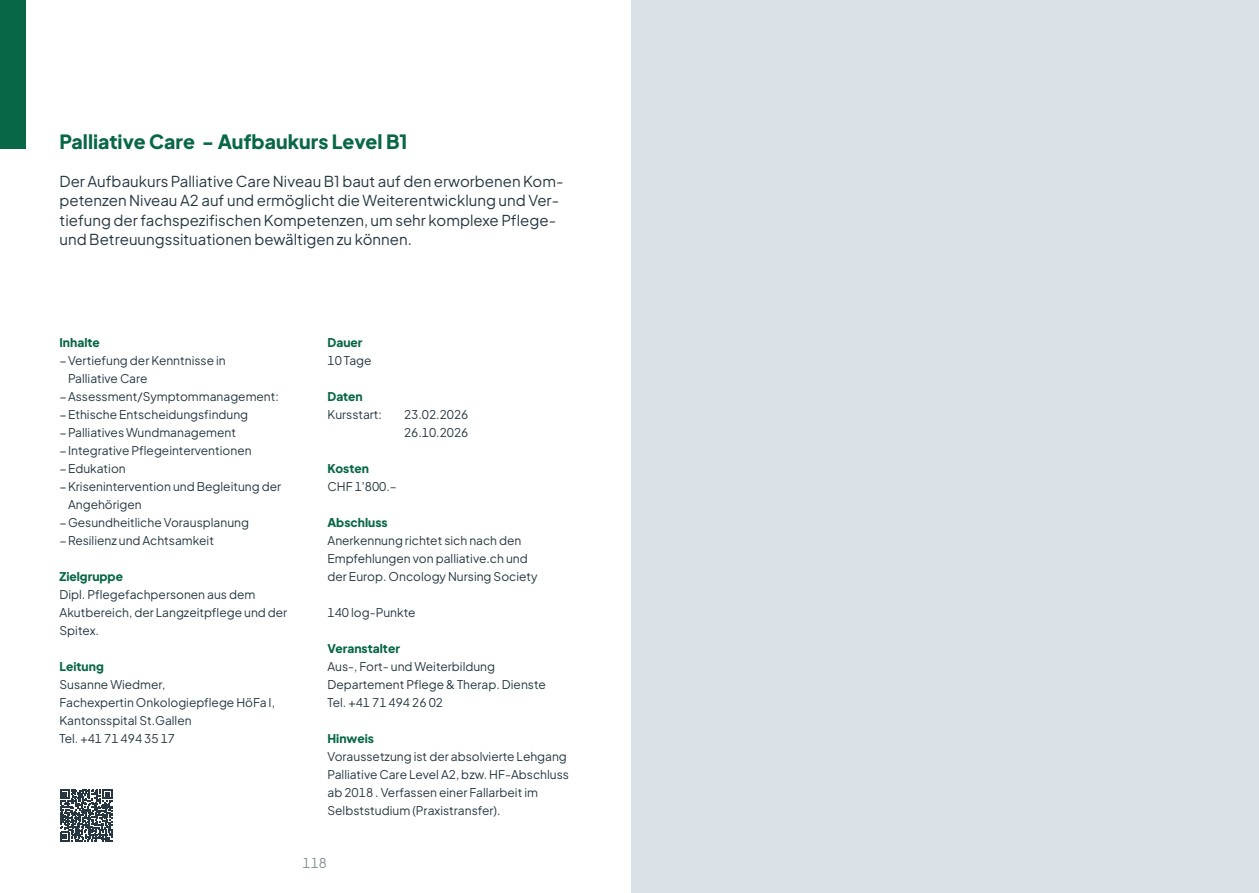
<style>
.page{position:relative;width:1259px;height:893px;background:#fff}
.page>*{position:absolute;margin:0;border:0;box-sizing:border-box;transform-origin:0 0}
.t1{font:800 19.5px "Plus Jakarta Sans";color:#086747}
.t2{font:15px/19.5px "Plus Jakarta Sans";color:#263742}
.t3{font:13.5px "Plus Jakarta Sans";color:#869397}
.t4{font:12px/18px "Plus Jakarta Sans";color:#263742}
.t5{font:12px/18px "Plus Jakarta Sans";color:#253843}
.t6{font:800 12px "Plus Jakarta Sans";color:#086747}
</style>
<div class="page">
<div style="left:0;top:0;width:26px;height:149px;background:#086747"></div>
<div style="left:631px;top:0;width:628px;height:893px;background:#dae2e7"></div>
<svg style="left:60px;top:789px;width:52px;height:53px"></svg>
<h1 class="t1" style="left:60px;top:124px;width:349px">Palliative Care - Aufbaukurs Level B1</h1>
<p class="t2" style="left:60px;top:170px;width:505px">Der Aufbaukurs Palliative Care Niveau B1 baut auf den erworbenen Kom&shy;petenzen Niveau A2 auf und ermöglicht die Weiterentwicklung und Ver&shy;tiefung der fachspezifischen Kompetenzen, um sehr komplexe Pflege&shy;und Betreuungssituationen bewältigen zu können.</p>
<p class="t6" style="left:60px;top:331px;width:42px">Inhalte</p>
<p class="t4" style="left:60px;top:350px;width:168px">−Vertiefung der Kenntnisse in</p>
<p class="t4" style="left:68px;top:368px;width:81px">Palliative Care</p>
<p class="t4" style="left:60px;top:386px;width:221px">−Assessment/Symptommanagement:</p>
<p class="t4" style="left:60px;top:404px;width:190px">−Ethische Entscheidungsfindung</p>
<p class="t4" style="left:60px;top:422px;width:178px">−Palliatives Wundmanagement</p>
<p class="t4" style="left:60px;top:440px;width:193px">−Integrative Pflegeinterventionen</p>
<p class="t4" style="left:60px;top:458px;width:68px">−Edukation</p>
<p class="t4" style="left:60px;top:476px;width:223px">−Krisenintervention und Begleitung der</p>
<p class="t4" style="left:68px;top:494px;width:75px">Angehörigen</p>
<p class="t4" style="left:60px;top:512px;width:191px">−Gesundheitliche Vorausplanung</p>
<p class="t4" style="left:60px;top:530px;width:156px">−Resilienz und Achtsamkeit</p>
<p class="t6" style="left:60px;top:565px;width:65px">Zielgruppe</p>
<p class="t5" style="left:60px;top:584px;width:229px">Dipl. Pflegefachpersonen aus dem<br>Akutbereich, der Langzeitpflege und der<br>Spitex.</p>
<p class="t6" style="left:60px;top:655px;width:46px">Leitung</p>
<p class="t4" style="left:60px;top:674px;width:217px">Susanne Wiedmer,<br>Fachexpertin Onkologiepflege HöFa I,<br>Kantonsspital St.Gallen<br>Tel. +41 71 494 35 17</p>
<p class="t6" style="left:327px;top:331px;width:37px">Dauer</p>
<p class="t4" style="left:327px;top:350px;width:46px">10 Tage</p>
<p class="t6" style="left:327px;top:385px;width:37px">Daten</p>
<p class="t4" style="left:327px;top:404px;width:56px">Kursstart:</p>
<p class="t4" style="left:404px;top:404px;width:66px">23.02.2026<br>26.10.2026</p>
<p class="t6" style="left:327px;top:457px;width:43px">Kosten</p>
<p class="t4" style="left:327px;top:476px;width:71px">CHF 1'800.–</p>
<p class="t6" style="left:327px;top:511px;width:62px">Abschluss</p>
<p class="t4" style="left:327px;top:530px;width:212px">Anerkennung richtet sich nach den<br>Empfehlungen von palliative.ch und der Europ. Oncology Nursing Society</p>
<p class="t4" style="left:327px;top:602px;width:90px">140 log-Punkte</p>
<p class="t6" style="left:327px;top:637px;width:74px">Veranstalter</p>
<p class="t4" style="left:327px;top:656px;width:220px">Aus-, Fort- und Weiterbildung<br>Departement Pflege &amp; Therap. Dienste<br>Tel. +41 71 494 26 02</p>
<p class="t6" style="left:327px;top:727px;width:48px">Hinweis</p>
<p class="t4" style="left:327px;top:746px;width:243px">Voraussetzung ist der absolvierte Lehgang Palliative Care Level A2, bzw. HF-Abschluss ab 2018 . Verfassen einer Fallarbeit im Selbststudium (Praxistransfer).</p>
<p class="t3" style="left:302px;top:852px;width:26px">118</p>
</div>
